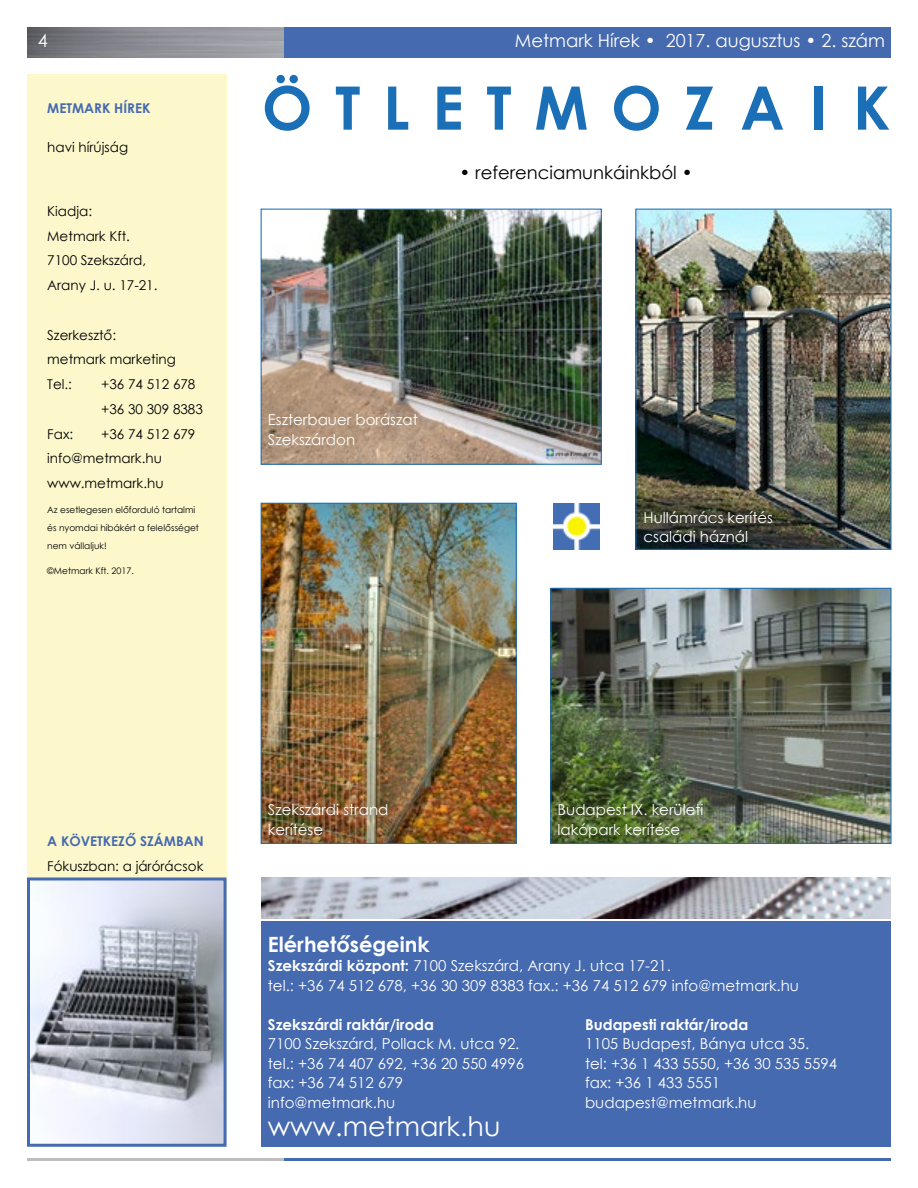
<style>
.page{position:relative;width:918px;height:1188px;background:#fff}
.page>*{position:absolute;margin:0;border:0;box-sizing:border-box;transform-origin:0 0}
.t1{font:700 60px "Century Gothic";letter-spacing:.38em;color:#1b6fb7}
.t2{font:27px "Century Gothic";color:#fff}
.t3{font:700 21px "Century Gothic";color:#fff}
.t4{font:18px "Century Gothic";color:#fff}
.t5{font:18px "Century Gothic";color:#000}
.t6{font:15px/19.5px "Century Gothic";color:#fff}
.t7{font:700 15px "Century Gothic";color:#fff}
.t8{font:13.5px/24.8px "Century Gothic";color:#000}
.t9{font:700 13.5px "Century Gothic";color:#466aaf}
.t10{font:9px/18px "Century Gothic";color:#000}
.s1{font-weight:700}
</style>
<div class="page">
<div style="left:284px;top:27px;width:607px;height:30px;background:#466aaf"></div>
<img style="left:27px;top:27px;width:257px;height:30px">
<hr style="left:284px;top:1158px;width:607px;height:3px;background:#466aaf">
<hr style="left:27px;top:1158px;width:257px;height:3px;background:#bfbdbe">
<div style="left:261px;top:1010px;width:630px;height:137px;background:#466aaf"></div>
<div style="left:27px;top:74px;width:200px;height:819px;background:#fcf8cc"></div>
<img style="left:31px;top:882px;width:192px;height:261px">
<div style="left:27px;top:878px;width:200px;height:269px;border:3px solid #466aaf"></div>
<img style="left:261px;top:878px;width:630px;height:40px">
<img style="left:263px;top:211px;width:337px;height:252px">
<div style="left:261px;top:209px;width:341px;height:256px;border:1px solid #1b6fb7"></div>
<img style="left:637px;top:211px;width:253px;height:337px">
<div style="left:635px;top:209px;width:257px;height:341px;border:1px solid #1b6fb7"></div>
<div style="left:261px;top:921px;width:630px;height:89px;background:#466aaf"></div>
<img style="left:263px;top:505px;width:252px;height:337px">
<div style="left:261px;top:503px;width:256px;height:341px;border:1px solid #1b6fb7"></div>
<img style="left:552px;top:590px;width:338px;height:252px">
<div style="left:550px;top:588px;width:342px;height:256px;border:1px solid #1b6fb7"></div>
<img style="left:553px;top:503px;width:46px;height:46px">
<p class="t4" style="left:38px;top:28px;width:11px">4</p>
<p class="t4" style="left:515px;top:28px;width:372px">Metmark Hírek • 2017. augusztus • 2. szám</p>
<p class="t9" style="left:47px;top:98px;width:105px">METMARK HÍREK</p>
<p class="t8" style="left:47px;top:135px;width:82px">havi hírújság</p>
<p class="t8" style="left:47px;top:199px;width:112px">Kiadja:<br>Metmark Kft.<br>7100 Szekszárd,<br>Arany J. u. 17-21.</p>
<p class="t8" style="left:47px;top:322px;width:130px">Szerkesztő: metmark marketing<br>Tel.:</p>
<p class="t8" style="left:101px;top:372px;width:103px">+36 74 512 678 +36 30 309 8383</p>
<p class="t8" style="left:47px;top:421px;width:150px;text-indent:54px">+36 74 512 679 info@metmark.hu www.metmark.hu</p>
<p class="t10" style="left:47px;top:501px;width:153px">Az esetlegesen előforduló tartalmi és nyomdai hibákért a felelősséget nem vállaljuk!</p>
<p class="t10" style="left:47px;top:561px;width:88px">©Metmark Kft. 2017.</p>
<p class="t8" style="left:47px;top:421px;width:27px">Fax:</p>
<h1 class="t1" style="left:262px;top:62px;width:630px">ÖTLETMOZAIK</h1>
<p class="t5" style="left:459px;top:159px;width:235px">• referenciamunkáinkból •</p>
<p class="t6" style="left:268px;top:410px;width:151px">Eszterbauer borászat<br>Szekszárdon</p>
<p class="t6" style="left:644px;top:507px;width:131px">Hullámrács kerítés családi háznál</p>
<p class="t9" style="left:47px;top:831px;width:158px">A KÖVETKEZŐ SZÁMBAN</p>
<p class="t8" style="left:47px;top:853px;width:158px">Fókuszban: a járórácsok</p>
<p class="t6" style="left:268px;top:800px;width:122px">Szekszárdi strand kerítése</p>
<p class="t6" style="left:558px;top:800px;width:147px">Budapest IX. kerületi lakópark kerítése</p>
<h3 class="t3" style="left:268px;top:928px;width:163px">Elérhetőségeink</h3>
<p class="t6" style="left:268px;top:956px;width:533px"><span class="s1">Szekszárdi központ:</span> 7100 Szekszárd, Arany J. utca 17-21.<br>tel.: +36 74 512 678, +36 30 309 8383 fax.: +36 74 512 679 info@metmark.hu</p>
<p class="t7" style="left:268px;top:1013px;width:168px">Szekszárdi raktár/iroda</p>
<p class="t6" style="left:268px;top:1034px;width:258px">7100 Szekszárd, Pollack M. utca 92. tel.: +36 74 407 692, +36 20 550 4996 fax: +36 74 512 679 info@metmark.hu</p>
<h2 class="t2" style="left:268px;top:1108px;width:234px">www.metmark.hu</h2>
<p class="t7" style="left:585px;top:1013px;width:165px">Budapesti raktár/iroda</p>
<p class="t6" style="left:585px;top:1034px;width:254px">1105 Budapest, Bánya utca 35.<br>tel: +36 1 433 5550, +36 30 535 5594 fax: +36 1 433 5551 budapest@metmark.hu</p>
</div>
